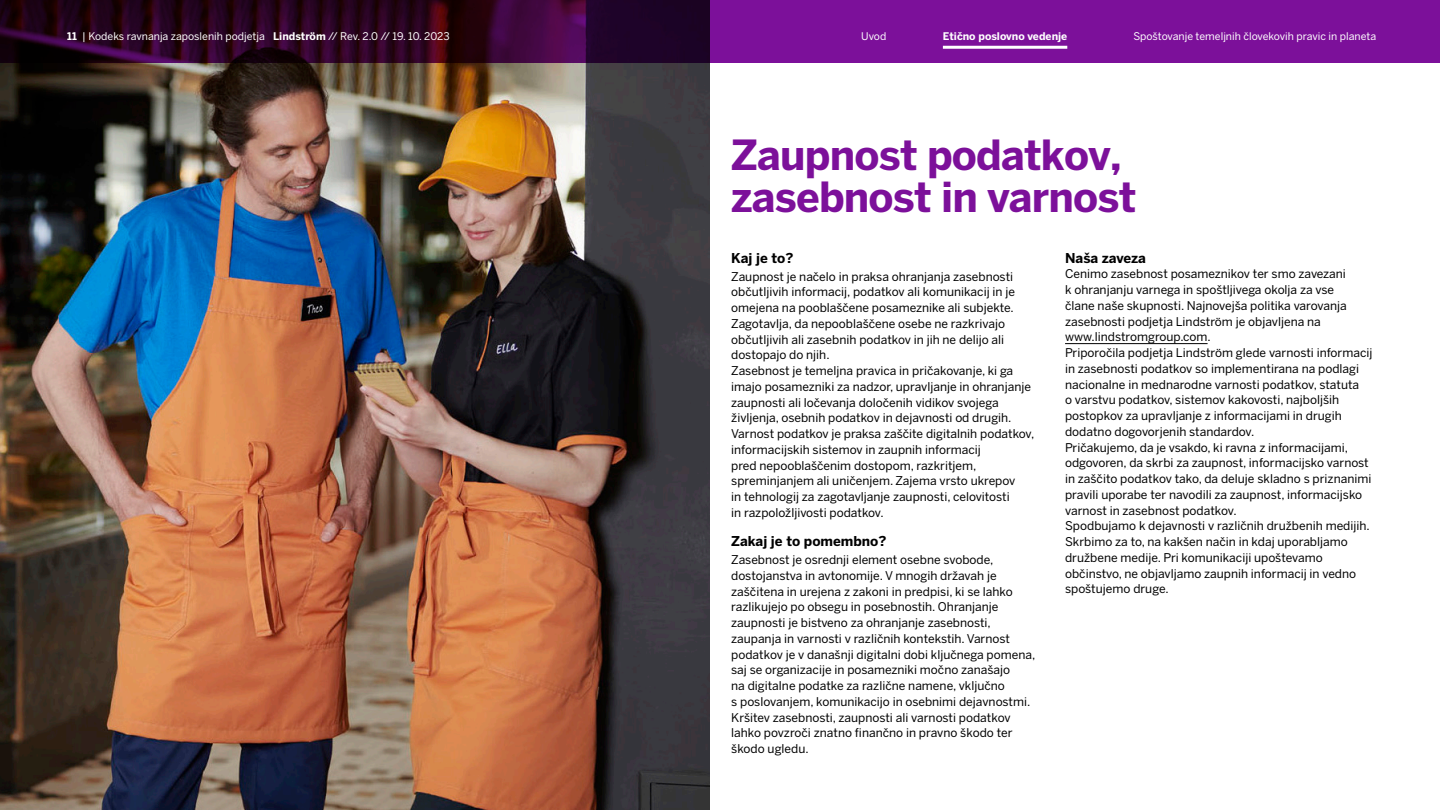
<style>
.page{position:relative;width:1440px;height:810px;background:#fff}
.page>*{position:absolute;margin:0;border:0;box-sizing:border-box;transform-origin:0 0}
.CoC_H2{font:700 41.25px/42.4px "Benton Sans";letter-spacing:-.02em;color:#7c109a}
.Väliotsikko_musta{font:700 13.5px "Benton Sans";color:#000}
.Leipis_musta{font:700 13.5px "Benton Sans";letter-spacing:-.01em;color:#000}
.Leipis_musta-2{font:12px/15.8px "Benton Sans";color:#000}
.t1{font:10.5px "Benton Sans";color:#fff}
.t2{font:700 10.5px "Benton Sans";color:#fff}
.s1{font-weight:700}
</style>
<div class="page">
<hr style="left:1065px;top:343px;width:143px;height:1px;background:#000">
<img style="left:0;top:63px;width:710px;height:747px">
<svg style="left:0;top:0;width:1440px;height:63px;background:#530a5e"></svg>
<hr style="left:943px;top:46px;width:124px;height:3px;background:#fff">
<p class="t1" style="left:67px;top:30px;width:384px"><span class="s1">11</span> | Kodeks ravnanja zaposlenih podjetja <span class="s1">Lindström</span> // Rev. 2.0 // 19. 10. 2023</p>
<p class="t1" style="left:861px;top:30px;width:27px">Uvod</p>
<p class="t2" style="left:943px;top:29px;width:126px">Etično poslovno vedenje</p>
<p class="t1" style="left:1133px;top:30px;width:244px">Spoštovanje temeljnih človekovih pravic in planeta</p>
<p class="CoC_H2" style="left:731px;top:134px;width:407px">Zaupnost podatkov, zasebnost in varnost</p>
<h6 class="Väliotsikko_musta" style="left:731px;top:249px;width:64px">Kaj je to?</h6>
<p class="Leipis_musta-2" style="left:731px;top:268px;width:285px">Zaupnost je načelo in praksa ohranjanja zasebnosti občutljivih informacij, podatkov ali komunikacij in je omejena na pooblaščene posameznike ali subjekte.<br>Zagotavlja, da nepooblaščene osebe ne razkrivajo občutljivih ali zasebnih podatkov in jih ne delijo ali dostopajo do njih.</p>
<p class="Leipis_musta-2" style="left:731px;top:363px;width:301px">Zasebnost je temeljna pravica in pričakovanje, ki ga imajo posamezniki za nadzor, upravljanje in ohranjanje zaupnosti ali ločevanja določenih vidikov svojega življenja, osebnih podatkov in dejavnosti od drugih.</p>
<p class="Leipis_musta-2" style="left:731px;top:426px;width:305px">Varnost podatkov je praksa zaščite digitalnih podatkov, informacijskih sistemov in zaupnih informacij<br>pred nepooblaščenim dostopom, razkritjem, spreminjanjem ali uničenjem. Zajema vrsto ukrepov<br>in tehnologij za zagotavljanje zaupnosti, celovitosti<br>in razpoložljivosti podatkov.</p>
<h6 class="Väliotsikko_musta" style="left:731px;top:533px;width:157px">Zakaj je to pomembno?</h6>
<p class="Leipis_musta-2" style="left:731px;top:552px;width:306px">Zasebnost je osrednji element osebne svobode, dostojanstva in avtonomije. V mnogih državah je zaščitena in urejena z zakoni in predpisi, ki se lahko razlikujejo po obsegu in posebnostih. Ohranjanje zaupnosti je bistveno za ohranjanje zasebnosti, zaupanja in varnosti v različnih kontekstih. Varnost podatkov je v današnji digitalni dobi ključnega pomena, saj se organizacije in posamezniki močno zanašajo<br>na digitalne podatke za različne namene, vključno<br>s poslovanjem, komunikacijo in osebnimi dejavnostmi.<br>Kršitev zasebnosti, zaupnosti ali varnosti podatkov lahko povzroči znatno finančno in pravno škodo ter škodo ugledu.</p>
<p class="Leipis_musta" style="left:1065px;top:249px;width:82px">Naša zaveza</p>
<p class="Leipis_musta-2" style="left:1065px;top:266px;width:283px">Cenimo zasebnost posameznikov ter smo zavezani k ohranjanju varnega in spoštljivega okolja za vse člane naše skupnosti. Najnovejša politika varovanja zasebnosti podjetja Lindström je objavljena na www.lindstromgroup.com.</p>
<p class="Leipis_musta-2" style="left:1065px;top:345px;width:309px">Priporočila podjetja Lindström glede varnosti informacij in zasebnosti podatkov so implementirana na podlagi nacionalne in mednarodne varnosti podatkov, statuta<br>o varstvu podatkov, sistemov kakovosti, najboljših postopkov za upravljanje z informacijami in drugih dodatno dogovorjenih standardov.</p>
<p class="Leipis_musta-2" style="left:1065px;top:439px;width:308px">Pričakujemo, da je vsakdo, ki ravna z informacijami, odgovoren, da skrbi za zaupnost, informacijsko varnost in zaščito podatkov tako, da deluje skladno s priznanimi pravili uporabe ter navodili za zaupnost, informacijsko varnost in zasebnost podatkov.</p>
<p class="Leipis_musta-2" style="left:1065px;top:518px;width:306px">Spodbujamo k dejavnosti v različnih družbenih medijih.<br>Skrbimo za to, na kakšen način in kdaj uporabljamo družbene medije. Pri komunikaciji upoštevamo občinstvo, ne objavljamo zaupnih informacij in vedno spoštujemo druge.</p>
</div>
